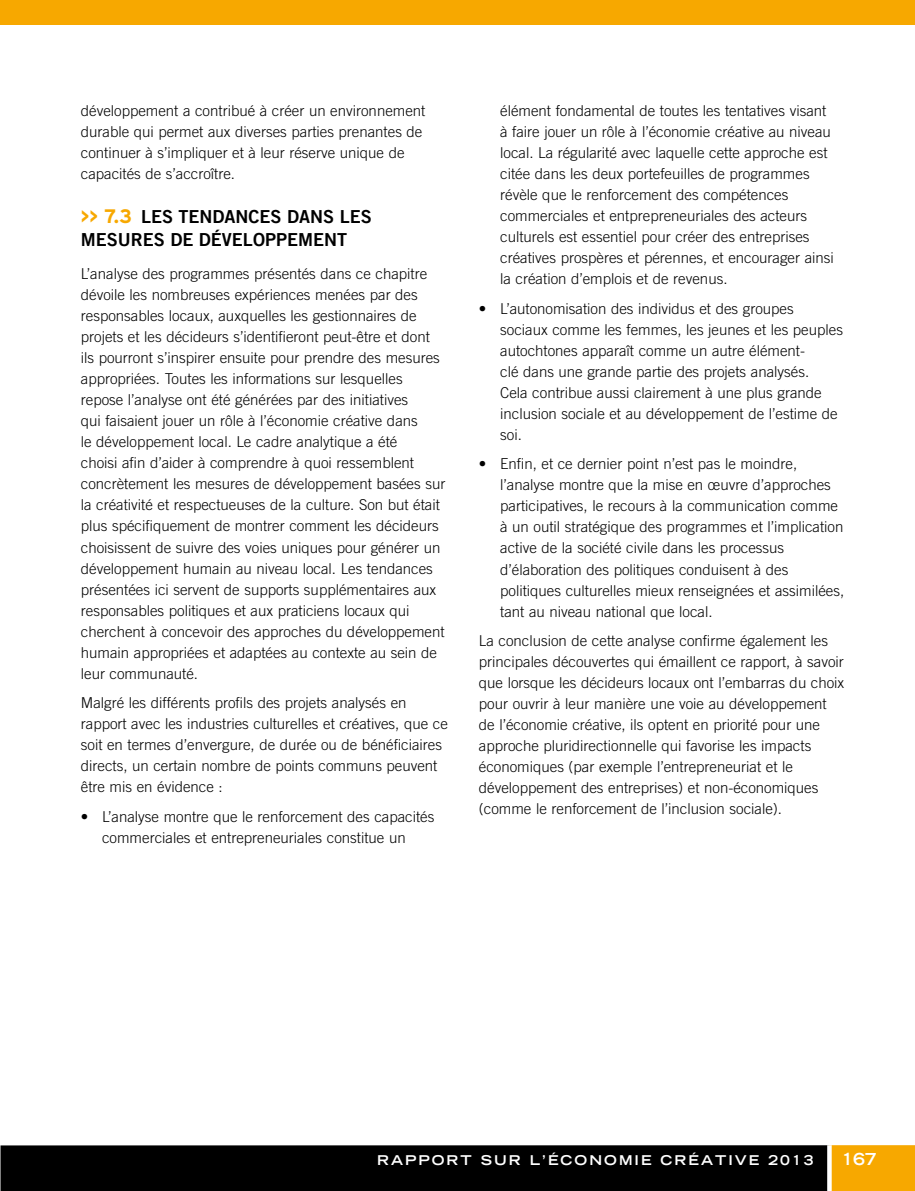
<style>
.page{position:relative;width:915px;height:1191px;background:#fff}
.page>*{position:absolute;margin:0;border:0;box-sizing:border-box;transform-origin:0 0}
.t1{font:18px/22.5px "Trade Gothic LT Com Bd 2";color:#000}
.t2{font:700 expanded 16.5px "Trade Gothic LT Std";color:#fff}
.t3{font:300 15px/21px "Trade Gothic LT Com";color:#000}
.t4{font:700 expanded 13.5px "Trade Gothic LT Std";letter-spacing:.15em;color:#fff}
.s1{font-family:"Interstate";font-weight:700;font-size:19.5px;color:#f7a800}
</style>
<div class="page">
<div style="left:1px;top:1145px;width:829px;height:46px;background:#000"></div>
<div style="left:828px;top:1145px;width:86px;height:46px;background:#f7a800"></div>
<svg style="left:826px;top:1145px;width:5px;height:46px"></svg>
<div style="left:0;top:0;width:914px;height:25px;background:#f7a800"></div>
<p class="t3" style="left:81px;top:100px;width:346px">développement a contribué à créer un environnement durable qui permet aux diverses parties prenantes de continuer à s’impliquer et à leur réserve unique de capacités de s’accroître.</p>
<p class="t1" style="left:81px;top:205px;width:292px"><span class="s1">&gt;&gt; 7.3</span> LES TENDANCES DANS LES<br>MESURES DE DÉVELOPPEMENT</p>
<p class="t3" style="left:81px;top:263px;width:366px">L’analyse des programmes présentés dans ce chapitre dévoile les nombreuses expériences menées par des responsables locaux, auxquelles les gestionnaires de projets et les décideurs s’identifieront peut-être et dont ils pourront s’inspirer ensuite pour prendre des mesures appropriées. Toutes les informations sur lesquelles repose l’analyse ont été générées par des initiatives<br>qui faisaient jouer un rôle à l’économie créative dans<br>le développement local. Le cadre analytique a été<br>choisi afin d’aider à comprendre à quoi ressemblent concrètement les mesures de développement basées sur la créativité et respectueuses de la culture. Son but était plus spécifiquement de montrer comment les décideurs choisissent de suivre des voies uniques pour générer un développement humain au niveau local. Les tendances présentées ici servent de supports supplémentaires aux responsables politiques et aux praticiens locaux qui cherchent à concevoir des approches du développement humain appropriées et adaptées au contexte au sein de leur communauté.</p>
<p class="t3" style="left:81px;top:692px;width:368px">Malgré les différents profils des projets analysés en rapport avec les industries culturelles et créatives, que ce soit en termes d’envergure, de durée ou de bénéficiaires directs, un certain nombre de points communs peuvent être mis en évidence :</p>
<p class="t3" style="left:81px;top:805px;width:355px;text-align:center">• L’analyse montre que le renforcement des capacités commerciales et entrepreneuriales constitue un</p>
<p class="t3" style="left:500px;top:100px;width:335px">élément fondamental de toutes les tentatives visant à faire jouer un rôle à l’économie créative au niveau local. La régularité avec laquelle cette approche est citée dans les deux portefeuilles de programmes révèle que le renforcement des compétences commerciales et entprepreneuriales des acteurs culturels est essentiel pour créer des entreprises créatives prospères et pérennes, et encourager ainsi la création d’emplois et de revenus.</p>
<p class="t3" style="left:500px;top:298px;width:344px;text-indent:-21px">• L’autonomisation des individus et des groupes sociaux comme les femmes, les jeunes et les peuples autochtones apparaît comme un autre élément-<br>clé dans une grande partie des projets analysés.<br>Cela contribue aussi clairement à une plus grande inclusion sociale et au développement de l’estime de soi.</p>
<p class="t3" style="left:500px;top:453px;width:345px;text-indent:-21px">• Enfin, et ce dernier point n’est pas le moindre, l’analyse montre que la mise en œuvre d’approches participatives, le recours à la communication comme à un outil stratégique des programmes et l’implication active de la société civile dans les processus d’élaboration des politiques conduisent à des politiques culturelles mieux renseignées et assimilées, tant au niveau national que local.</p>
<p class="t3" style="left:479px;top:630px;width:367px">La conclusion de cette analyse confirme également les principales découvertes qui émaillent ce rapport, à savoir que lorsque les décideurs locaux ont l’embarras du choix pour ouvrir à leur manière une voie au développement de l’économie créative, ils optent en priorité pour une approche pluridirectionnelle qui favorise les impacts économiques (par exemple l’entrepreneuriat et le développement des entreprises) et non-économiques (comme le renforcement de l’inclusion sociale).</p>
<p class="t4" style="left:377px;top:1151px;width:438px">RAPPORT SUR L’ÉCONOMIE CRÉATIVE 2013</p>
<p class="t2" style="left:841px;top:1148px;width:37px">167</p>
</div>
